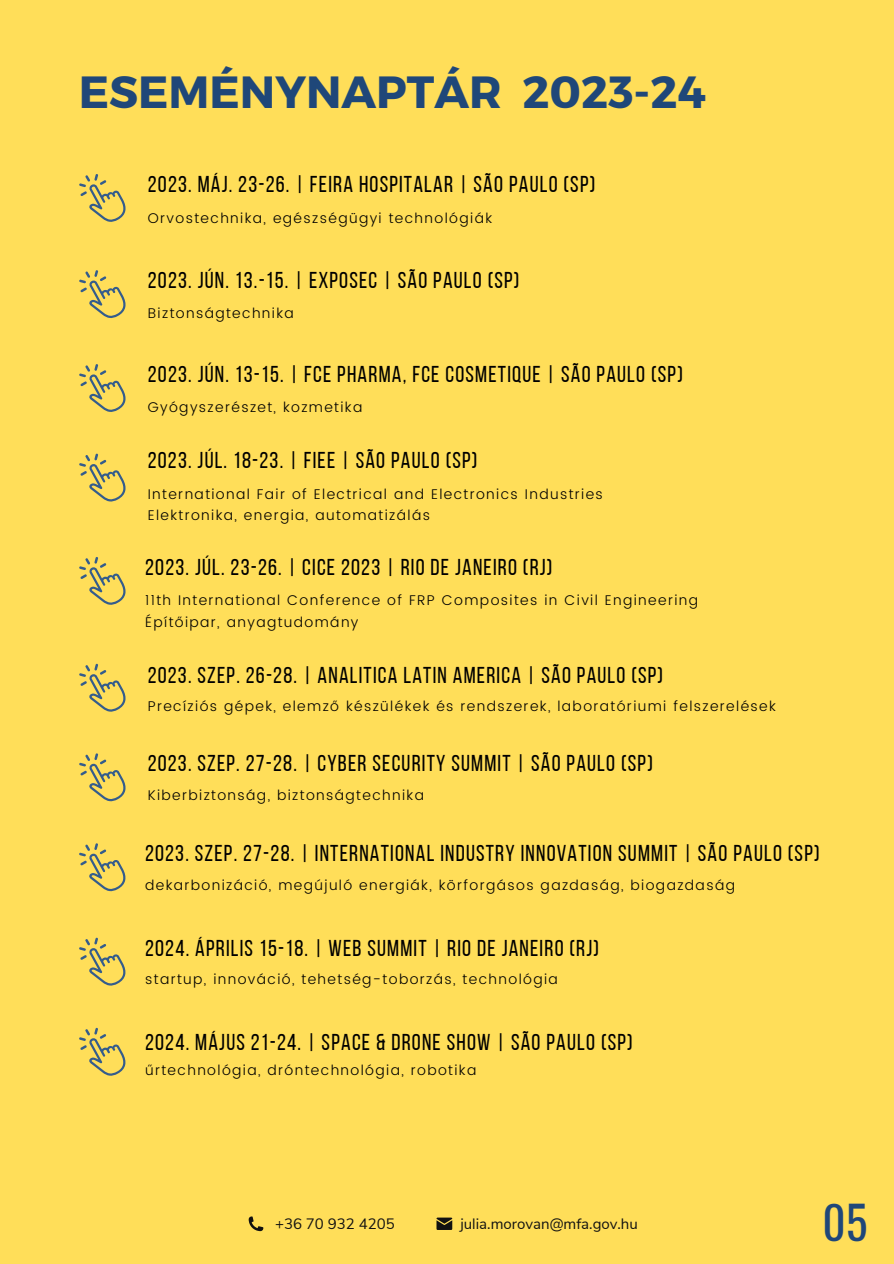
<style>
.page{position:relative;width:894px;height:1264px;background:#fff}
.page>*{position:absolute;margin:0;border:0;box-sizing:border-box;transform-origin:0 0}
.t1{font:700 45px "Montserrat";color:#1f4779}
.t2{font:45px "Oswald";color:#1f4779}
.t3{font:22.8px "Bebas Neue";letter-spacing:.055em;color:#000}
.t4{font:15px "Nunito Sans";color:#111}
.t5{font:300 14.1px "Poppins";letter-spacing:.1em;color:#000}
</style>
<div class="page">
<div style="left:0;top:0;width:893px;height:1263px;background:#ffde59"></div>
<svg style="left:79px;top:174px;width:47px;height:48px"></svg>
<svg style="left:79px;top:270px;width:47px;height:48px"></svg>
<svg style="left:79px;top:453px;width:47px;height:48px"></svg>
<svg style="left:79px;top:364px;width:47px;height:48px"></svg>
<svg style="left:79px;top:557px;width:47px;height:48px"></svg>
<svg style="left:79px;top:663px;width:47px;height:49px"></svg>
<svg style="left:79px;top:753px;width:47px;height:48px"></svg>
<svg style="left:79px;top:937px;width:47px;height:48px"></svg>
<svg style="left:79px;top:1027px;width:47px;height:48px"></svg>
<svg style="left:248px;top:1216px;width:15px;height:15px"></svg>
<svg style="left:436px;top:1217px;width:16px;height:12px"></svg>
<svg style="left:79px;top:843px;width:47px;height:48px"></svg>
<p class="t1" style="left:79px;top:63px;width:628px">ESEMÉNYNAPTÁR 2023-24</p>
<p class="t3" style="left:148px;top:175px;width:449px">2023. MÁJ. 23-26. | FEIRA HOSPITALAR | SÃO PAULO (SP)</p>
<p class="t5" style="left:148px;top:210px;width:345px">Orvostechnika, egészségügyi technológiák</p>
<p class="t3" style="left:148px;top:271px;width:373px">2023. JÚN. 13.-15. | EXPOSEC | SÃO PAULO (SP)</p>
<p class="t5" style="left:148px;top:305px;width:147px">Biztonságtechnika</p>
<p class="t3" style="left:148px;top:365px;width:536px">2023. JÚN. 13-15. | FCE PHARMA, FCE COSMETIQUE | SÃO PAULO (SP)</p>
<p class="t5" style="left:148px;top:399px;width:216px">Gyógyszerészet, kozmetika</p>
<p class="t3" style="left:148px;top:451px;width:331px">2023. JÚL. 18-23. | FIEE | SÃO PAULO (SP)</p>
<p class="t5" style="left:148px;top:485px;width:456px">International Fair of Electrical and Electronics Industries</p>
<p class="t5" style="left:148px;top:507px;width:284px">Elektronika, energia, automatizálás</p>
<p class="t3" style="left:145px;top:558px;width:408px">2023. JÚL. 23-26. | CICE 2023 | RIO DE JANEIRO (RJ)</p>
<p class="t5" style="left:145px;top:592px;width:554px">11th International Conference of FRP Composites in Civil Engineering</p>
<p class="t5" style="left:145px;top:614px;width:215px">Építőipar, anyagtudomány</p>
<p class="t3" style="left:148px;top:665px;width:517px">2023. SZEP. 26-28. | ANALITICA LATIN AMERICA | SÃO PAULO (SP)</p>
<p class="t5" style="left:148px;top:698px;width:629px">Precíziós gépek, elemző készülékek és rendszerek, laboratóriumi felszerelések</p>
<p class="t3" style="left:148px;top:754px;width:506px">2023. SZEP. 27-28. | CYBER SECURITY SUMMIT | SÃO PAULO (SP)</p>
<p class="t5" style="left:148px;top:786px;width:278px">Kiberbiztonság, biztonságtechnika</p>
<p class="t3" style="left:145px;top:844px;width:675px">2023. SZEP. 27-28. | INTERNATIONAL INDUSTRY INNOVATION SUMMIT | SÃO PAULO (SP)</p>
<p class="t5" style="left:145px;top:876px;width:591px">dekarbonizáció, megújuló energiák, körforgásos gazdaság, biogazdaság</p>
<p class="t3" style="left:145px;top:938px;width:455px">2024. ÁPRILIS 15-18. | WEB SUMMIT | RIO DE JANEIRO (RJ)</p>
<p class="t5" style="left:145px;top:970px;width:414px">startup, innováció, tehetség-toborzás, technológia</p>
<p class="t3" style="left:145px;top:1033px;width:489px">2024. MÁJUS 21-24. | SPACE &amp; DRONE SHOW | SÃO PAULO (SP)</p>
<p class="t5" style="left:145px;top:1062px;width:332px">űrtechnológia, dróntechnológia, robotika</p>
<p class="t4" style="left:275px;top:1213px;width:121px">+36 70 932 4205</p>
<p class="t4" style="left:460px;top:1213px;width:179px">julia.morovan@mfa.gov.hu</p>
<p class="t2" style="left:822px;top:1186px;width:47px">05</p>
</div>
